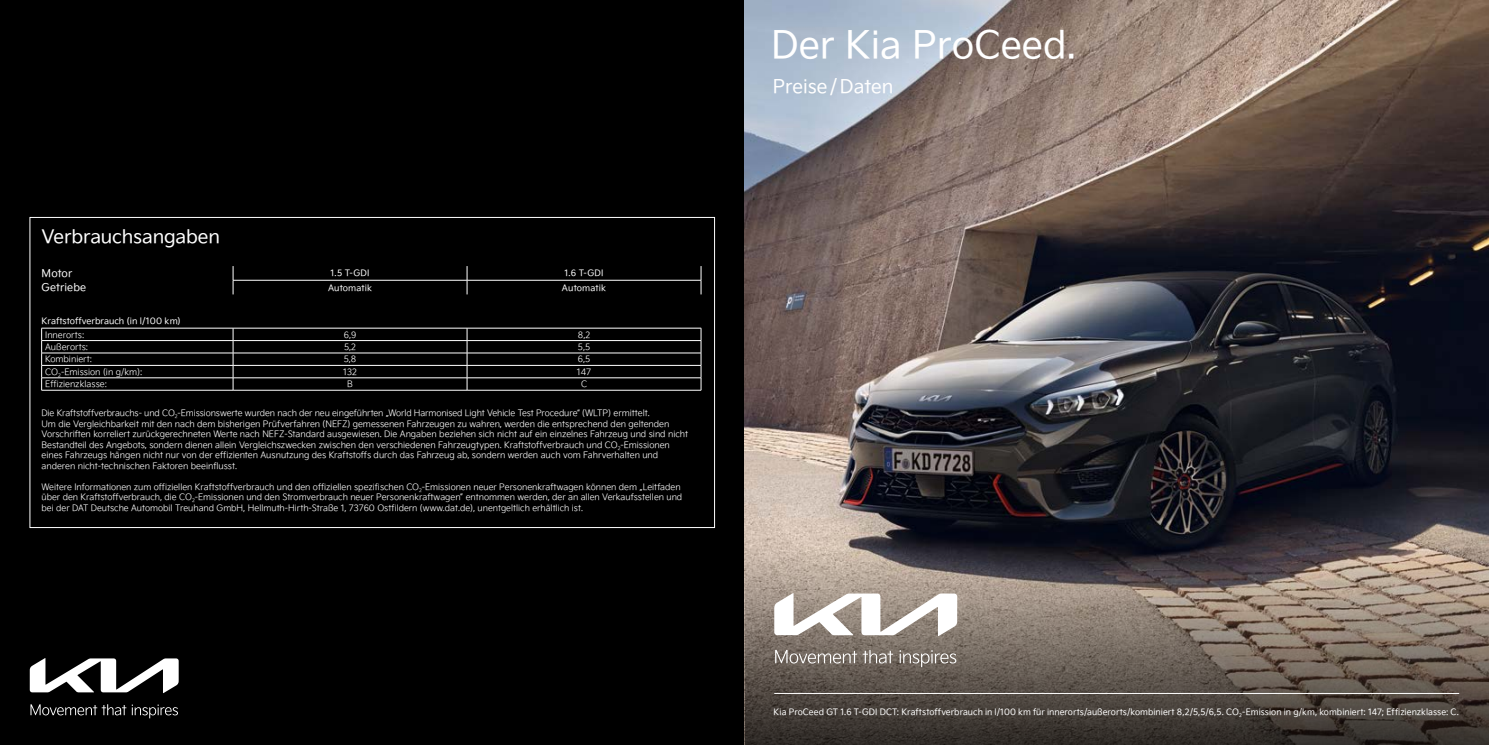
<style>
.page{position:relative;width:1489px;height:745px;background:#fff}
.page>*{position:absolute;margin:0;border:0;box-sizing:border-box;transform-origin:0 0}
._18_brochure_code{font:37.5px "Kia Signature OTF Regular";color:#fff}
._18_brochure_code-2{font:18.75px "Kia Signature OTF Regular";color:#fff}
.Varianten_15_Pt__lin{font:18.38px "Kia Signature OTF Regular";letter-spacing:-.01em;color:#fff}
.Tabelle_-_Kopf_Tech{font:10.62px "Kia Signature OTF Regular";letter-spacing:.01em;color:#fff}
.Tabellen_Body_7_8_4{font:8.75px/10.5px "Kia Signature OTF Light";color:#fff}
.Tabelle_Headline{font:8.75px "Kia Signature OTF Regular";letter-spacing:.005em;color:#fff}
.Tabelle_-_Kopf_Tech-2{font:8.75px "Kia Signature OTF Regular";letter-spacing:.015em;color:#fff}
</style>
<div class="page">
<div style="left:0;top:0;width:744px;height:744px;background:#000"></div>
<img style="left:744px;top:0;width:744px;height:545px">
<svg style="left:744px;top:545px;width:744px;height:199px;background:#6c6159"></svg>
<hr style="left:233px;top:280px;width:234px;height:1px;background:#fff">
<svg style="left:233px;top:266px;width:1px;height:28px"></svg>
<hr style="left:467px;top:280px;width:234px;height:1px;background:#fff">
<svg style="left:467px;top:266px;width:1px;height:28px"></svg>
<svg style="left:700px;top:266px;width:1px;height:28px"></svg>
<hr style="left:41px;top:328px;width:192px;height:1px;background:#fff">
<hr style="left:233px;top:328px;width:234px;height:1px;background:#fff">
<hr style="left:467px;top:328px;width:234px;height:1px;background:#fff">
<hr style="left:41px;top:340px;width:192px;height:1px;background:#fff">
<hr style="left:233px;top:340px;width:234px;height:1px;background:#fff">
<hr style="left:467px;top:340px;width:234px;height:1px;background:#fff">
<hr style="left:41px;top:352px;width:192px;height:1px;background:#fff">
<hr style="left:233px;top:352px;width:234px;height:1px;background:#fff">
<hr style="left:467px;top:352px;width:234px;height:1px;background:#fff">
<hr style="left:41px;top:365px;width:192px;height:1px;background:#fff">
<hr style="left:233px;top:365px;width:234px;height:1px;background:#fff">
<hr style="left:467px;top:365px;width:234px;height:1px;background:#fff">
<hr style="left:41px;top:377px;width:192px;height:1px;background:#fff">
<svg style="left:41px;top:328px;width:1px;height:62px"></svg>
<hr style="left:233px;top:377px;width:234px;height:1px;background:#fff">
<svg style="left:233px;top:328px;width:1px;height:62px"></svg>
<hr style="left:467px;top:377px;width:234px;height:1px;background:#fff">
<svg style="left:467px;top:328px;width:1px;height:62px"></svg>
<svg style="left:700px;top:328px;width:1px;height:62px"></svg>
<hr style="left:41px;top:390px;width:192px;height:1px;background:#fff">
<hr style="left:233px;top:390px;width:234px;height:1px;background:#fff">
<hr style="left:467px;top:390px;width:234px;height:1px;background:#fff">
<hr style="left:774px;top:692px;width:684px;height:1px;background:#fff">
<svg style="left:774px;top:592px;width:183px;height:43px"></svg>
<svg style="left:775px;top:649px;width:118px;height:14px;background:#918982"></svg>
<svg style="left:899px;top:649px;width:57px;height:17px"></svg>
<svg style="left:30px;top:658px;width:149px;height:34px"></svg>
<svg style="left:30px;top:704px;width:96px;height:11px"></svg>
<svg style="left:132px;top:704px;width:46px;height:13px"></svg>
<p class="Varianten_15_Pt__lin" style="left:41px;top:223px;width:180px">Verbrauchsangaben</p>
<p class="Tabelle_-_Kopf_Tech" style="left:42px;top:265px;width:32px">Motor</p>
<p class="Tabelle_-_Kopf_Tech-2" style="left:330px;top:267px;width:40px">1.5 T-GDI</p>
<p class="Tabelle_-_Kopf_Tech-2" style="left:564px;top:267px;width:40px">1.6 T-GDI</p>
<p class="Tabelle_-_Kopf_Tech" style="left:42px;top:279px;width:46px">Getriebe</p>
<p class="Tabelle_-_Kopf_Tech-2" style="left:328px;top:281px;width:46px">Automatik</p>
<p class="Tabelle_-_Kopf_Tech-2" style="left:562px;top:281px;width:46px">Automatik</p>
<p class="Tabelle_Headline" style="left:42px;top:314px;width:140px">Kraftstoffverbrauch (in l/100 km)</p>
<p class="Tabellen_Body_7_8_4" style="left:45px;top:328px;width:41px">Innerorts:</p>
<p class="Tabellen_Body_7_8_4" style="left:344px;top:328px;width:14px">6,9</p>
<p class="Tabellen_Body_7_8_4" style="left:578px;top:328px;width:14px">8,2</p>
<p class="Tabellen_Body_7_8_4" style="left:45px;top:341px;width:44px">Außerorts:</p>
<p class="Tabellen_Body_7_8_4" style="left:344px;top:341px;width:14px">5,2</p>
<p class="Tabellen_Body_7_8_4" style="left:578px;top:341px;width:14px">5,5</p>
<p class="Tabellen_Body_7_8_4" style="left:45px;top:353px;width:48px">Kombiniert:</p>
<p class="Tabellen_Body_7_8_4" style="left:344px;top:353px;width:14px">5,8</p>
<p class="Tabellen_Body_7_8_4" style="left:577px;top:353px;width:14px">6,5</p>
<p class="Tabellen_Body_7_8_4" style="left:45px;top:366px;width:99px">CO<sub>2</sub>-Emission (in g/km):</p>
<p class="Tabellen_Body_7_8_4" style="left:343px;top:366px;width:15px">132</p>
<p class="Tabellen_Body_7_8_4" style="left:577px;top:366px;width:16px">147</p>
<p class="Tabellen_Body_7_8_4" style="left:45px;top:378px;width:63px">Effizienzklasse:</p>
<p class="Tabellen_Body_7_8_4" style="left:347px;top:378px;width:7px">B</p>
<p class="Tabellen_Body_7_8_4" style="left:581px;top:378px;width:8px">C</p>
<p class="Tabellen_Body_7_8_4" style="left:41px;top:407px;width:648px">Die Kraftstoffverbrauchs- und CO<sub>2</sub>-Emissionswerte wurden nach der neu eingeführten „World Harmonised Light Vehicle Test Procedure“ (WLTP) ermittelt.<br>Um die Vergleichbarkeit mit den nach dem bisherigen Prüfverfahren (NEFZ) gemessenen Fahrzeugen zu wahren, werden die entsprechend den geltenden Vorschriften korreliert zurückgerechneten Werte nach NEFZ-Standard ausgewiesen. Die Angaben beziehen sich nicht auf ein einzelnes Fahrzeug und sind nicht Bestandteil des Angebots, sondern dienen allein Vergleichszwecken zwischen den verschiedenen Fahrzeugtypen. Kraftstoffverbrauch und CO<sub>2</sub>-Emissionen eines Fahrzeugs hängen nicht nur von der effizienten Ausnutzung des Kraftstoffs durch das Fahrzeug ab, sondern werden auch vom Fahrverhalten und anderen nicht-technischen Faktoren beeinflusst.</p>
<p class="Tabellen_Body_7_8_4" style="left:41px;top:480px;width:642px">Weitere Informationen zum offiziellen Kraftstoffverbrauch und den offiziellen spezifischen CO<sub>2</sub>-Emissionen neuer Personenkraftwagen können dem „Leitfaden über den Kraftstoffverbrauch, die CO<sub>2</sub>-Emissionen und den Stromverbrauch neuer Personenkraftwagen” entnommen werden, der an allen Verkaufsstellen und bei der DAT Deutsche Automobil Treuhand GmbH, Hellmuth-Hirth-Straße 1, 73760 Ostfildern (www.dat.de), unentgeltlich erhältlich ist.</p>
<p class="_18_brochure_code" style="left:771px;top:17px;width:306px">Der Kia ProCeed.</p>
<p class="_18_brochure_code-2" style="left:772px;top:72px;width:122px">Preise/Daten</p>
<p class="Tabelle_Headline" style="left:773px;top:705px;width:686px">Kia ProCeed GT 1.6 T-GDI DCT: Kraftstoffverbrauch in l/100 km für innerorts/außerorts/kombiniert 8,2/5,5/6,5. CO<sub>2</sub>-Emission in g/km, kombiniert: 147; Effizienzklasse: C.</p>
</div>
